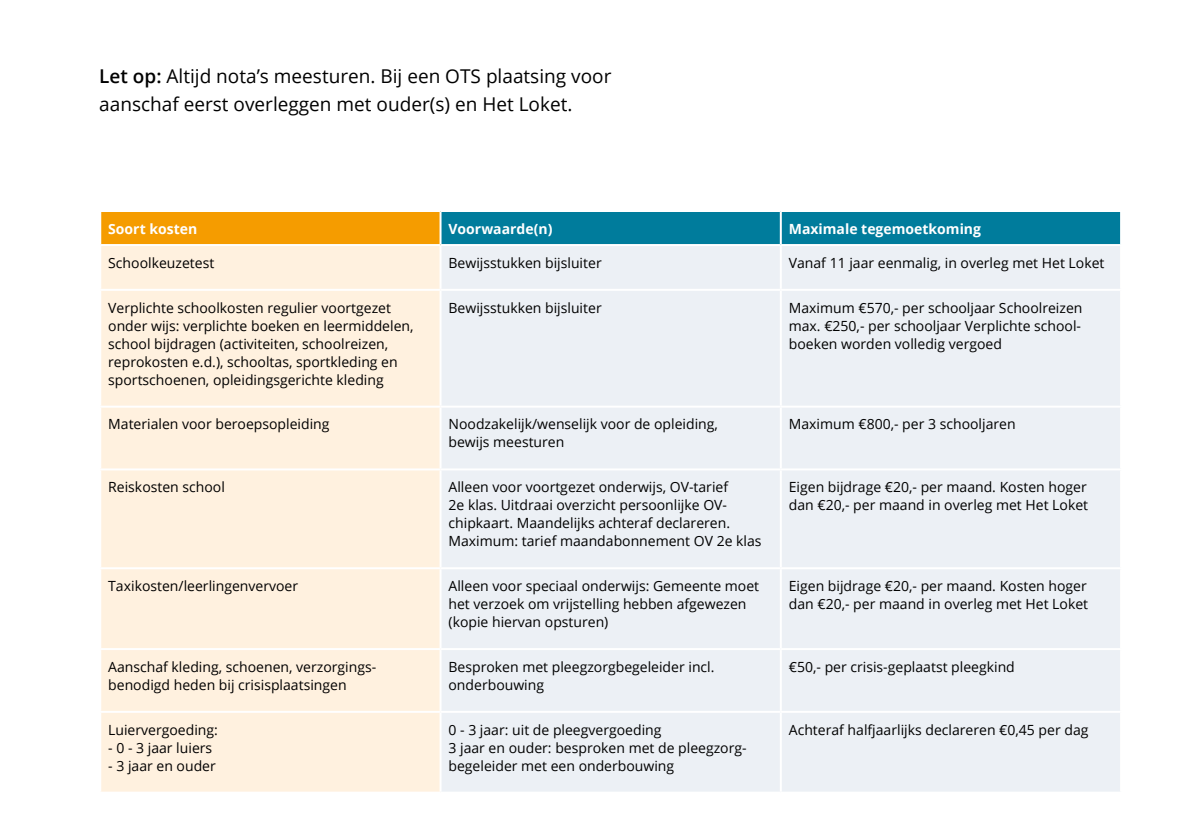
<style>
.page{position:relative;width:1191px;height:840px;background:#fff}
.page>*{position:absolute;margin:0;border:0;box-sizing:border-box;transform-origin:0 0}
.t1{font:19px/28px "Open Sans";color:#000}
.t2{font:14px/18px "Open Sans";color:#000}
.t3{font:700 14px "Open Sans";color:#fff}
.s1{font-weight:600}
</style>
<div class="page">
<div style="left:100px;top:211px;width:340px;height:34px;background:#f59c00"></div>
<div style="left:441px;top:212px;width:679px;height:32px;background:#007c9c"></div>
<div style="left:101px;top:246px;width:338px;height:545px;background:#fff1df"></div>
<div style="left:442px;top:246px;width:678px;height:545px;background:#ecf0f5"></div>
<hr style="left:99px;top:212px;width:2px;height:32px;background:#fff">
<hr style="left:439px;top:212px;width:2px;height:32px;background:#fff">
<hr style="left:780px;top:212px;width:2px;height:32px;background:#fff">
<hr style="left:780px;top:246px;width:2px;height:42px;background:#fff">
<hr style="left:780px;top:290px;width:2px;height:115px;background:#fff">
<hr style="left:780px;top:407px;width:2px;height:61px;background:#fff">
<hr style="left:780px;top:470px;width:2px;height:97px;background:#fff">
<hr style="left:780px;top:569px;width:2px;height:78px;background:#fff">
<hr style="left:780px;top:649px;width:2px;height:61px;background:#fff">
<hr style="left:780px;top:712px;width:2px;height:79px;background:#fff">
<hr style="left:99px;top:210px;width:341px;height:2px;background:#fff">
<hr style="left:99px;top:244px;width:341px;height:2px;background:#fff">
<hr style="left:99px;top:288px;width:341px;height:2px;background:#fff">
<hr style="left:440px;top:288px;width:341px;height:2px;background:#fff">
<hr style="left:781px;top:288px;width:341px;height:2px;background:#fff">
<hr style="left:99px;top:405px;width:341px;height:2px;background:#fff">
<hr style="left:440px;top:405px;width:341px;height:2px;background:#fff">
<hr style="left:781px;top:405px;width:341px;height:2px;background:#fff">
<hr style="left:99px;top:468px;width:341px;height:2px;background:#fff">
<hr style="left:440px;top:468px;width:341px;height:2px;background:#fff">
<hr style="left:781px;top:468px;width:341px;height:2px;background:#fff">
<hr style="left:99px;top:567px;width:341px;height:2px;background:#fff">
<hr style="left:440px;top:567px;width:341px;height:2px;background:#fff">
<hr style="left:781px;top:567px;width:341px;height:2px;background:#fff">
<hr style="left:99px;top:647px;width:341px;height:2px;background:#fff">
<hr style="left:440px;top:647px;width:341px;height:2px;background:#fff">
<hr style="left:781px;top:647px;width:341px;height:2px;background:#fff">
<hr style="left:99px;top:710px;width:341px;height:2px;background:#fff">
<hr style="left:440px;top:710px;width:341px;height:2px;background:#fff">
<hr style="left:781px;top:710px;width:341px;height:2px;background:#fff">
<h1 class="t1" style="left:99px;top:61px;width:514px"><span class="s1">Let op:</span> Altijd nota’s meesturen. Bij een OTS plaatsing voor aanschaf eerst overleggen met ouder(s) en Het Loket.</h1>
<p class="t3" style="left:108px;top:219px;width:90px">Soort kosten</p>
<p class="t3" style="left:448px;top:219px;width:105px">Voorwaarde(n)</p>
<p class="t3" style="left:789px;top:219px;width:194px">Maximale tegemoetkoming</p>
<p class="t2" style="left:108px;top:253px;width:108px">Schoolkeuzetest</p>
<p class="t2" style="left:448px;top:253px;width:155px">Bewijsstukken bijsluiter</p>
<p class="t2" style="left:789px;top:253px;width:317px">Vanaf 11 jaar eenmalig, in overleg met Het Loket</p>
<p class="t2" style="left:108px;top:298px;width:307px">Verplichte schoolkosten regulier voortgezet onder wijs: verplichte boeken en leermiddelen, school bijdragen (activiteiten, schoolreizen, reprokosten e.d.), schooltas, sportkleding en sportschoenen, opleidingsgerichte kleding</p>
<p class="t2" style="left:448px;top:298px;width:155px">Bewijsstukken bijsluiter</p>
<p class="t2" style="left:789px;top:298px;width:295px;text-align:justify">Maximum €570,- per schooljaar Schoolreizen max. €250,- per schooljaar Verplichte school&shy;boeken worden volledig vergoed</p>
<p class="t2" style="left:108px;top:415px;width:223px">Materialen voor beroepsopleiding</p>
<p class="t2" style="left:448px;top:415px;width:271px">Noodzakelijk/wenselijk voor de opleiding, bewijs meesturen</p>
<p class="t2" style="left:789px;top:415px;width:228px">Maximum €800,- per 3 schooljaren</p>
<p class="t2" style="left:108px;top:477px;width:118px">Reiskosten school</p>
<p class="t2" style="left:448px;top:477px;width:314px">Alleen voor voortgezet onderwijs, OV-tarief<br>2e klas. Uitdraai overzicht persoonlijke OV&shy;chipkaart. Maandelijks achteraf declareren.<br>Maximum: tarief maandabonnement OV 2e klas</p>
<p class="t2" style="left:789px;top:477px;width:301px">Eigen bijdrage €20,- per maand. Kosten hoger dan €20,- per maand in overleg met Het Loket</p>
<p class="t2" style="left:108px;top:576px;width:191px">Taxikosten/leerlingenvervoer</p>
<p class="t2" style="left:448px;top:576px;width:312px">Alleen voor speciaal onderwijs: Gemeente moet het verzoek om vrijstelling hebben afgewezen (kopie hiervan opsturen)</p>
<p class="t2" style="left:789px;top:576px;width:301px">Eigen bijdrage €20,- per maand. Kosten hoger dan €20,- per maand in overleg met Het Loket</p>
<p class="t2" style="left:108px;top:657px;width:269px">Aanschaf kleding, schoenen, verzorgings&shy;benodigd heden bij crisisplaatsingen</p>
<p class="t2" style="left:448px;top:657px;width:267px">Besproken met pleegzorgbegeleider incl. onderbouwing</p>
<p class="t2" style="left:789px;top:657px;width:227px">€50,- per crisis-geplaatst pleegkind</p>
<p class="t2" style="left:108px;top:719px;width:111px">Luiervergoeding:</p>
<p class="t2" style="left:108px;top:737px;width:105px">- 0 - 3 jaar luiers</p>
<p class="t2" style="left:108px;top:755px;width:109px">- 3 jaar en ouder</p>
<p class="t2" style="left:448px;top:719px;width:300px">0 - 3 jaar: uit de pleegvergoeding<br>3 jaar en ouder: besproken met de pleegzorg&shy;begeleider met een onderbouwing</p>
<p class="t2" style="left:789px;top:719px;width:301px">Achteraf halfjaarlijks declareren €0,45 per dag</p>
</div>
